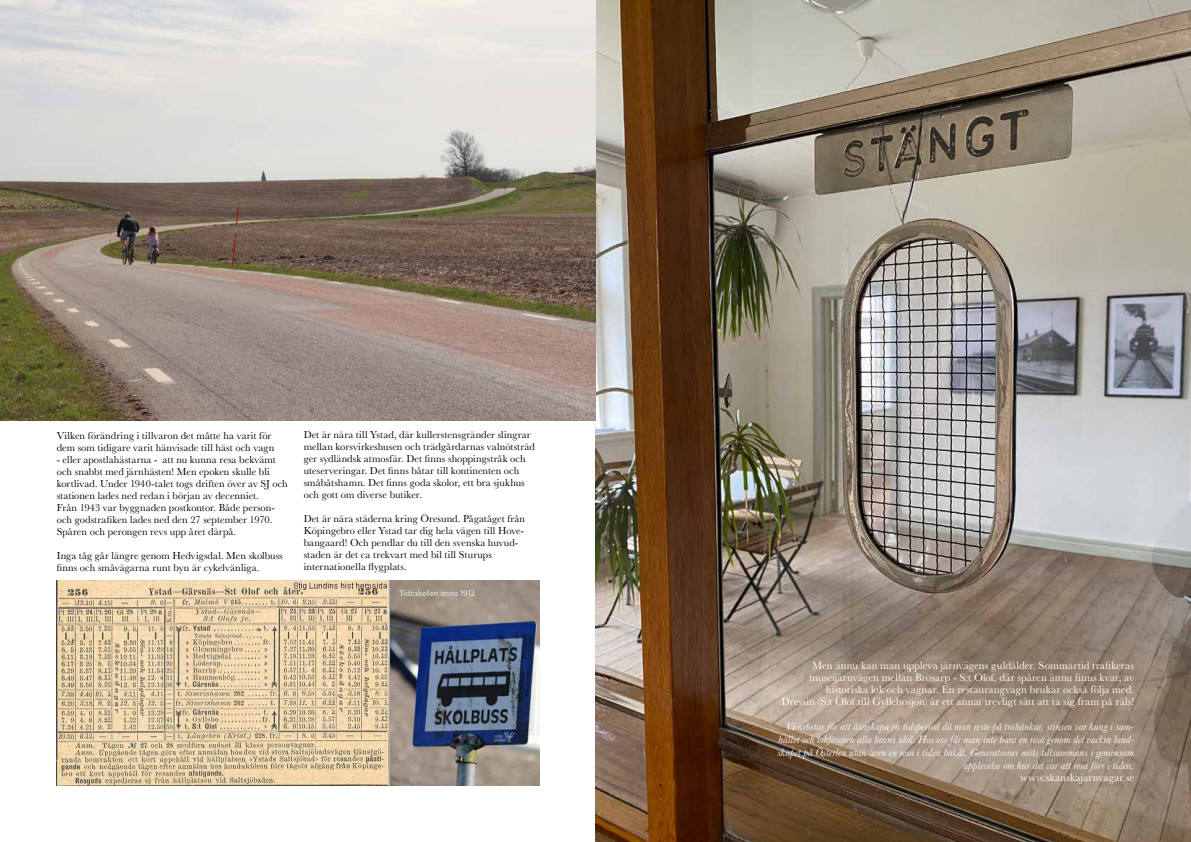
<style>
.page{position:relative;width:1191px;height:842px;background:#fff}
.page>*{position:absolute;margin:0;border:0;box-sizing:border-box;transform-origin:0 0}
.t1{font:11px/12px "Baskerville";letter-spacing:.01em;color:#fff;text-align:right}
.t2{font:italic 11px/13px "Baskerville";letter-spacing:.015em;color:#fff;text-align:right}
.t3{font:10.5px/12px "Baskerville";letter-spacing:.005em;color:#000}
.t4{font:8px "Kappa Display";letter-spacing:.02em;color:#fff}
</style>
<div class="page">
<img style="left:390px;top:581px;width:150px;height:204px">
<img style="left:595px;top:0;width:596px;height:842px">
<img style="left:57px;top:581px;width:333px;height:204px">
<img style="left:0;top:0;width:595px;height:421px">
<p class="t3" style="left:57px;top:429px;width:219px">Vilken förändring i tillvaron det måtte ha varit för dem som tidigare varit hänvisade till häst och vagn</p>
<p class="t3" style="left:57px;top:453px;width:233px">- eller apostlahästarna - att nu kunna resa bekvämt och snabbt med järnhästen! Men epoken skulle bli kortlivad. Under 1940-talet togs driften över av SJ och stationen lades ned redan i början av decenniet.<br>Från 1943 var byggnaden postkontor. Både person&shy;och godstrafiken lades ned den 27 september 1970.<br>Spåren och perongen revs upp året därpå.</p>
<p class="t3" style="left:57px;top:549px;width:227px">Inga tåg går längre genom Hedvigsdal. Men skolbuss finns och småvägarna runt byn är cykelvänliga.</p>
<p class="t3" style="left:304px;top:429px;width:233px">Det är nära till Ystad, där kullerstensgränder slingrar mellan korsvirkeshusen och trädgårdarnas valnötsträd ger sydländsk atmosfär. Det finns shoppingstråk och uteserveringar. Det finns båtar till kontinenten och småbåtshamn. Det finns goda skolor, ett bra sjukhus och gott om diverse butiker.</p>
<p class="t3" style="left:304px;top:513px;width:223px">Det är nära städerna kring Öresund. Pågatåget från Köpingebro eller Ystad tar dig hela vägen till Hove&shy;bangaard! Och pendlar du till den svenska huvud&shy;staden är det ca trekvart med bil till Sturups internationella flygplats.</p>
<p class="t4" style="left:399px;top:588px;width:79px">Tidtabellen anno 1912.</p>
<p class="t1" style="left:781px;top:659px;width:354px">Men ännu kan man uppleva järnvägens guldålder. Sommartid trafikeras museijärnvägen mellan Brösarp - S:t Olof, där spåren ännu finns kvar, av historiska lok och vagnar. En restaurangvagn brukar också följa med.<br>Dressin (S:t Olof till Gyllebosjön) är ett annat trevligt sätt att ta sig fram på räls!</p>
<p class="t2" style="left:777px;top:720px;width:358px">Vi arbetar för att återskapa en tidsperiod då man reste på träbänkar, stinsen var kung i sam&shy;hället och lokföraren alla barns idol. Hos oss får man inte bara en resa genom det vackra land&shy;skapet på Österlen utan även en resa i tiden bakåt. Generationer möts tillsammans i gemensam upplevelse om hur det var att resa förr i tiden.</p>
<p class="t1" style="left:1020px;top:771px;width:115px">www.skanskajarnvagar.se</p>
</div>
